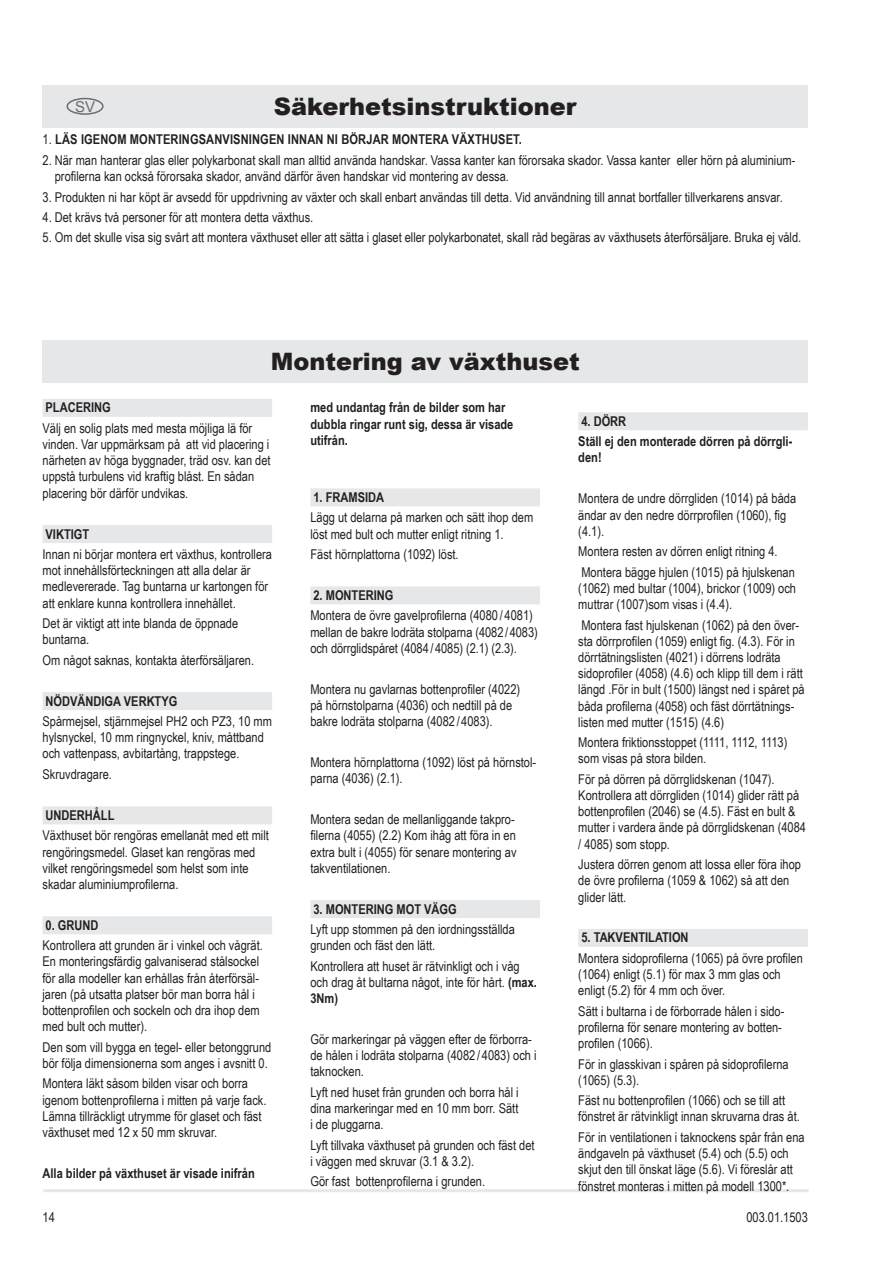
<style>
.page{position:relative;width:893px;height:1263px;background:#fff}
.page>*{position:absolute;margin:0;border:0;box-sizing:border-box;transform-origin:0 0}
.t1{font:900 24px "Arial";color:#231f20}
.t2{font:15px "Arial";color:#6c6d70}
.t3{font:13.5px/16.2px "Arial Narrow";color:#231f20}
.t4{font:700 13.5px/16.2px "Arial Narrow";color:#231f20}
.s1{font-weight:400}
.s2{font-weight:700}
</style>
<div class="page">
<hr style="left:43px;top:1189px;width:766px;height:3px;background:#e6e7e9">
<div style="left:43px;top:340px;width:765px;height:43px;background:#e6e7e9"></div>
<div style="left:43px;top:85px;width:765px;height:43px;background:#e6e7e9"></div>
<div style="left:66px;top:98px;width:38px;height:17px;border:2px solid #6c6d70;border-radius:50%"></div>
<div style="left:43px;top:399px;width:229px;height:18px;background:#e6e7e9"></div>
<div style="left:43px;top:525px;width:229px;height:18px;background:#e6e7e9"></div>
<div style="left:43px;top:692px;width:229px;height:18px;background:#e6e7e9"></div>
<div style="left:43px;top:806px;width:229px;height:18px;background:#e6e7e9"></div>
<div style="left:43px;top:916px;width:229px;height:18px;background:#e6e7e9"></div>
<div style="left:310px;top:488px;width:230px;height:18px;background:#e6e7e9"></div>
<div style="left:310px;top:586px;width:230px;height:18px;background:#e6e7e9"></div>
<div style="left:310px;top:900px;width:230px;height:18px;background:#e6e7e9"></div>
<div style="left:578px;top:412px;width:230px;height:18px;background:#e6e7e9"></div>
<div style="left:578px;top:929px;width:230px;height:18px;background:#e6e7e9"></div>
<p class="t2" style="left:75px;top:97px;width:22px">SV</p>
<h1 class="t1" style="left:274px;top:89px;width:304px">Säkerhetsinstruktioner</h1>
<p class="t4" style="left:43px;top:131px;width:481px"><span class="s1">1.</span> LÄS IGENOM MONTERINGSANVISNINGEN INNAN NI BÖRJAR MONTERA VÄXTHUSET.</p>
<p class="t3" style="left:55px;top:152px;width:742px;text-indent:-12px">2. När man hanterar glas eller polykarbonat skall man alltid använda handskar. Vassa kanter kan förorsaka skador. Vassa kanter eller hörn på aluminium&shy;profilerna kan också förorsaka skador, använd därför även handskar vid montering av dessa.</p>
<p class="t3" style="left:43px;top:188px;width:742px">3. Produkten ni har köpt är avsedd för uppdrivning av växter och skall enbart användas till detta. Vid användning till annat bortfaller tillverkarens ansvar.</p>
<p class="t3" style="left:43px;top:209px;width:272px">4. Det krävs två personer för att montera detta växthus.</p>
<p class="t3" style="left:43px;top:229px;width:760px">5. Om det skulle visa sig svårt att montera växthuset eller att sätta i glaset eller polykarbonatet, skall råd begäras av växthusets återförsäljare. Bruka ej våld.</p>
<h1 class="t1" style="left:271px;top:344px;width:310px">Montering av växthuset</h1>
<p class="t4" style="left:46px;top:399px;width:16px">Placering</p>
<p class="t3" style="left:43px;top:419px;width:230px">Välj en solig plats med mesta möjliga lä för vinden. Var uppmärksam på att vid placering i närheten av höga byggnader, träd osv. kan det uppstå turbulens vid kraftig blåst. En sådan placering bör därför undvikas.</p>
<p class="t4" style="left:46px;top:525px;width:45px">VIKTIGT</p>
<p class="t3" style="left:43px;top:546px;width:231px">Innan ni börjar montera ert växthus, kontrollera mot innehållsförteckningen att alla delar är medlevererade. Tag buntarna ur kartongen för att enklare kunna kontrollera innehållet.</p>
<p class="t3" style="left:43px;top:615px;width:197px">Det är viktigt att inte blanda de öppnade buntarna.</p>
<p class="t3" style="left:43px;top:651px;width:213px">Om något saknas, kontakta återförsäljaren.</p>
<p class="t4" style="left:46px;top:692px;width:133px">NÖDVÄNDIGA VERKTYG</p>
<p class="t3" style="left:43px;top:713px;width:231px">Spårmejsel, stjärnmejsel PH2 och PZ3, 10 mm hylsnyckel, 10 mm ringnyckel, kniv, måttband och vattenpass, avbitartång, trappstege.</p>
<p class="t3" style="left:43px;top:765px;width:71px">Skruvdragare.</p>
<p class="t4" style="left:46px;top:806px;width:17px">Underhåll</p>
<p class="t3" style="left:43px;top:827px;width:228px">Växthuset bör rengöras emellanåt med ett milt rengöringsmedel. Glaset kan rengöras med vilket rengöringsmedel som helst som inte skadar aluminiumprofilerna.</p>
<p class="t4" style="left:46px;top:916px;width:54px">0. GRUND</p>
<p class="t3" style="left:43px;top:937px;width:222px">Kontrollera att grunden är i vinkel och vågrät.<br>En monteringsfärdig galvaniserad stålsockel för alla modeller kan erhållas från återförsäl&shy;jaren (på utsatta platser bör man borra hål i bottenprofilen och sockeln och dra ihop dem med bult och mutter).</p>
<p class="t3" style="left:43px;top:1038px;width:230px">Den som vill bygga en tegel- eller betonggrund bör följa dimensionerna som anges i avsnitt 0.</p>
<p class="t3" style="left:43px;top:1075px;width:225px">Montera läkt såsom bilden visar och borra igenom bottenprofilerna i mitten på varje fack.<br>Lämna tillräckligt utrymme för glaset och fäst växthuset med 12 x 50 mm skruvar.</p>
<p class="t4" style="left:43px;top:1164px;width:214px">Alla bilder på växthuset är visade inifrån</p>
<p class="t3" style="left:43px;top:1208px;width:14px">14</p>
<p class="t4" style="left:310px;top:399px;width:205px">med undantag från de bilder som har dubbla ringar runt sig, dessa är visade utifrån.</p>
<p class="t4" style="left:313px;top:488px;width:28px">1. Framsida</p>
<p class="t3" style="left:310px;top:509px;width:224px">Lägg ut delarna på marken och sätt ihop dem löst med bult och mutter enligt ritning 1.</p>
<p class="t3" style="left:310px;top:546px;width:150px">Fäst hörnplattorna (1092) löst.</p>
<p class="t4" style="left:313px;top:586px;width:30px">2. Montering</p>
<p class="t3" style="left:310px;top:607px;width:229px">Montera de övre gavelprofilerna (4080 / 4081) mellan de bakre lodräta stolparna (4082 / 4083) och dörrglidspåret (4084 / 4085) (2.1) (2.3).</p>
<p class="t3" style="left:310px;top:680px;width:211px">Montera nu gavlarnas bottenprofiler (4022) på hörnstolparna (4036) och nedtill på de bakre lodräta stolparna (4082 / 4083).</p>
<p class="t3" style="left:310px;top:754px;width:227px">Montera hörnplattorna (1092) löst på hörnstol&shy;parna (4036) (2.1).</p>
<p class="t3" style="left:310px;top:811px;width:208px">Montera sedan de mellanliggande takpro&shy;filerna (4055) (2.2) Kom ihåg att föra in en extra bult i (4055) för senare montering av takventilationen.</p>
<p class="t4" style="left:313px;top:900px;width:30px">3. Montering</p>
<p class="t4" style="left:397px;top:900px;width:9px">mot</p>
<p class="t4" style="left:424px;top:900px;width:9px">vägg</p>
<p class="t3" style="left:310px;top:921px;width:206px">Lyft upp stommen på den iordningsställda grunden och fäst den lätt.</p>
<p class="t3" style="left:310px;top:957px;width:228px">Kontrollera att huset är rätvinkligt och i våg och drag åt bultarna något, inte för hårt. <span class="s2">(max.<br>3Nm)</span></p>
<p class="t3" style="left:310px;top:1031px;width:228px">Gör markeringar på väggen efter de förborra&shy;de hålen i lodräta stolparna (4082 / 4083) och i taknocken.</p>
<p class="t3" style="left:310px;top:1083px;width:210px;text-align:justify">Lyft ned huset från grunden och borra hål i dina markeringar med en 10 mm borr. Sätt i de pluggarna.</p>
<p class="t3" style="left:310px;top:1136px;width:226px">Lyft tillvaka växthuset på grunden och fäst det i väggen med skruvar (3.1 &amp; 3.2).</p>
<p class="t3" style="left:310px;top:1173px;width:176px">Gör fast bottenprofilerna i grunden.</p>
<p class="t4" style="left:578px;top:410px;width:216px;line-height:20.4px">4. Dörr<br>Ställ ej den monterade dörren på dörrgli-</p>
<p class="t4" style="left:578px;top:449px;width:25px">den!</p>
<p class="t3" style="left:578px;top:490px;width:219px">Montera de undre dörrgliden (1014) på båda ändar av den nedre dörrprofilen (1060), fig (4.1).</p>
<p class="t3" style="left:578px;top:541px;width:218px;line-height:20.4px">Montera resten av dörren enligt ritning 4.<br>Montera bägge hjulen (1015) på hjulskenan</p>
<p class="t3" style="left:578px;top:579px;width:219px">(1062) med bultar (1004), brickor (1009) och muttrar (1007)som visas i (4.4).</p>
<p class="t3" style="left:578px;top:616px;width:228px">Montera fast hjulskenan (1062) på den över&shy;sta dörrprofilen (1059) enligt fig. (4.3). För in dörrtätningslisten (4021) i dörrens lodräta sidoprofiler (4058) (4.6) och klipp till dem i rätt längd .För in bult (1500) längst ned i spåret på båda profilerna (4058) och fäst dörrtätnings&shy;listen med mutter (1515) (4.6)</p>
<p class="t3" style="left:578px;top:734px;width:211px">Montera friktionsstoppet (1111, 1112, 1113) som visas på stora bilden.</p>
<p class="t3" style="left:578px;top:770px;width:229px">För på dörren på dörrglidskenan (1047).<br>Kontrollera att dörrgliden (1014) glider rätt på bottenprofilen (2046) se (4.5). Fäst en bult &amp; mutter i vardera ände på dörrglidskenan (4084 / 4085) som stopp.</p>
<p class="t3" style="left:578px;top:856px;width:224px">Justera dörren genom att lossa eller föra ihop de övre profilerna (1059 &amp; 1062) så att den glider lätt.</p>
<p class="t4" style="left:581px;top:929px;width:27px">5. Takventilation</p>
<p class="t3" style="left:578px;top:949px;width:226px">Montera sidoprofilerna (1065) på övre profilen (1064) enligt (5.1) för max 3 mm glas och enligt (5.2) för 4 mm och över.</p>
<p class="t3" style="left:578px;top:1002px;width:207px">Sätt i bultarna i de förborrade hålen i sido&shy;profilerna för senare montering av botten&shy;profilen (1066).</p>
<p class="t3" style="left:578px;top:1055px;width:212px">För in glasskivan i spåren på sidoprofilerna (1065) (5.3).</p>
<p class="t3" style="left:578px;top:1092px;width:223px">Fäst nu bottenprofilen (1066) och se till att fönstret är rätvinkligt innan skruvarna dras åt.</p>
<p class="t3" style="left:578px;top:1128px;width:228px">För in ventilationen i taknockens spår från ena ändgaveln på växthuset (5.4) och (5.5) och skjut den till önskat läge (5.6). Vi föreslår att fönstret monteras i mitten på modell 1300*.</p>
<p class="t3" style="left:746px;top:1208px;width:63px">003.01.1503</p>
</div>
